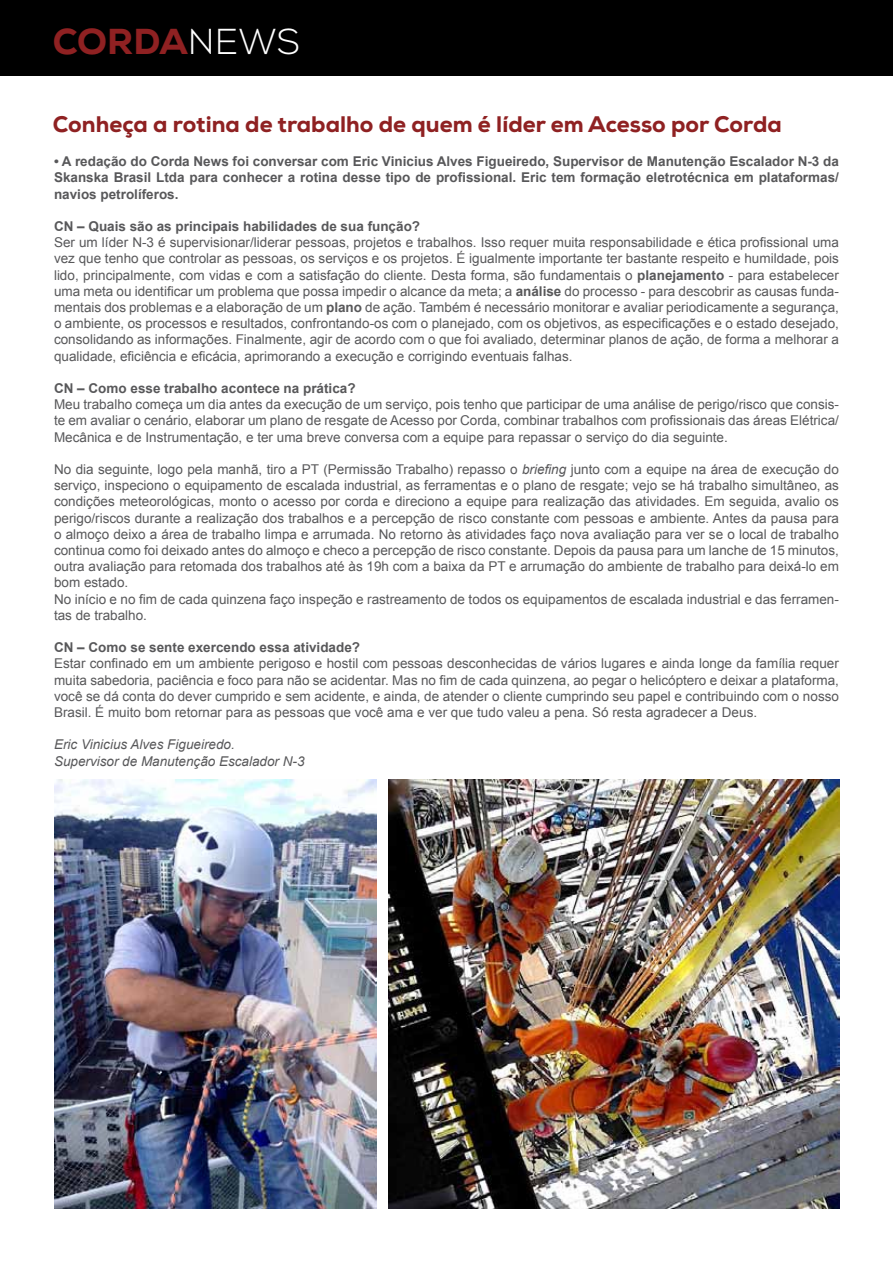
<style>
.page{position:relative;width:893px;height:1263px;background:#fff}
.page>*{position:absolute;margin:0;border:0;box-sizing:border-box;transform-origin:0 0}
.t1{font:800 36px "Nexa";letter-spacing:-.01em;color:#8f2122}
.t2{font:800 22.5px "Nexa";color:#8f2122}
.t3{font:13.5px/16.2px "Arial";color:#58585a;text-align:justify}
.t4{font:700 13.5px/16.2px "Arial";color:#58585a;text-align:justify}
.t5{font:italic 13.5px/16.2px "Arial";color:#58585a}
.s1{font-weight:300;color:#fff}
.s2{font-weight:700}
.s3{font-style:italic}
</style>
<div class="page">
<div style="left:0;top:0;width:893px;height:75px;background:#000"></div>
<img style="left:54px;top:779px;width:322px;height:430px">
<img style="left:389px;top:779px;width:451px;height:430px">
<h1 class="t1" style="left:53px;top:19px;width:249px">CORDA<span class="s1">NEWS</span></h1>
<h2 class="t2" style="left:53px;top:109px;width:730px">Conheça a rotina de trabalho de quem é líder em Acesso por Corda</h2>
<p class="t4" style="left:54px;top:153px;width:786px">• A redação do Corda News foi conversar com Eric Vinicius Alves Figueiredo, Supervisor de Manutenção Escalador N-3 da Skanska Brasil Ltda para conhecer a rotina desse tipo de profissional. Eric tem formação eletrotécnica em plataformas/ navios petrolíferos.</p>
<p class="t4" style="left:54px;top:218px;width:368px">CN – Quais são as principais habilidades de sua função?</p>
<p class="t3" style="left:54px;top:234px;width:786px">Ser um líder N-3 é supervisionar/liderar pessoas, projetos e trabalhos. Isso requer muita responsabilidade e ética profissional uma vez que tenho que controlar as pessoas, os serviços e os projetos. É igualmente importante ter bastante respeito e humildade, pois lido, principalmente, com vidas e com a satisfação do cliente. Desta forma, são fundamentais o <span class="s2">planejamento</span> - para estabelecer uma meta ou identificar um problema que possa impedir o alcance da meta; a <span class="s2">análise</span> do processo - para descobrir as causas funda&shy;mentais dos problemas e a elaboração de um <span class="s2">plano</span> de ação. Também é necessário monitorar e avaliar periodicamente a segurança, o ambiente, os processos e resultados, confrontando-os com o planejado, com os objetivos, as especificações e o estado desejado, consolidando as informações. Finalmente, agir de acordo com o que foi avaliado, determinar planos de ação, de forma a melhorar a qualidade, eficiência e eficácia, aprimorando a execução e corrigindo eventuais falhas.</p>
<p class="t4" style="left:54px;top:380px;width:303px">CN – Como esse trabalho acontece na prática?</p>
<p class="t3" style="left:54px;top:396px;width:786px">Meu trabalho começa um dia antes da execução de um serviço, pois tenho que participar de uma análise de perigo/risco que consis&shy;te em avaliar o cenário, elaborar um plano de resgate de Acesso por Corda, combinar trabalhos com profissionais das áreas Elétrica/ Mecânica e de Instrumentação, e ter uma breve conversa com a equipe para repassar o serviço do dia seguinte.</p>
<p class="t3" style="left:54px;top:461px;width:786px;text-align:left">No dia seguinte, logo pela manhã, tiro a PT (Permissão Trabalho) repasso o <span class="s3">briefing</span> junto com a equipe na área de execução do serviço, inspeciono o equipamento de escalada industrial, as ferramentas e o plano de resgate; vejo se há trabalho simultâneo, as condições meteorológicas, monto o acesso por corda e direciono a equipe para realização das atividades. Em seguida, avalio os perigo/riscos durante a realização dos trabalhos e a percepção de risco constante com pessoas e ambiente. Antes da pausa para o almoço deixo a área de trabalho limpa e arrumada. No retorno às atividades faço nova avaliação para ver se o local de trabalho continua como foi deixado antes do almoço e checo a percepção de risco constante. Depois da pausa para um lanche de 15 minutos, outra avaliação para retomada dos trabalhos até às 19h com a baixa da PT e arrumação do ambiente de trabalho para deixá-lo em bom estado.<br>No início e no fim de cada quinzena faço inspeção e rastreamento de todos os equipamentos de escalada industrial e das ferramen&shy;tas de trabalho.</p>
<p class="t4" style="left:54px;top:639px;width:308px">CN – Como se sente exercendo essa atividade?</p>
<p class="t3" style="left:54px;top:655px;width:786px">Estar confinado em um ambiente perigoso e hostil com pessoas desconhecidas de vários lugares e ainda longe da família requer muita sabedoria, paciência e foco para não se acidentar. Mas no fim de cada quinzena, ao pegar o helicóptero e deixar a plataforma, você se dá conta do dever cumprido e sem acidente, e ainda, de atender o cliente cumprindo seu papel e contribuindo com o nosso Brasil. É muito bom retornar para as pessoas que você ama e ver que tudo valeu a pena. Só resta agradecer a Deus.</p>
<p class="t5" style="left:54px;top:737px;width:252px">Eric Vinicius Alves Figueiredo.<br>Supervisor de Manutenção Escalador N-3</p>
</div>
